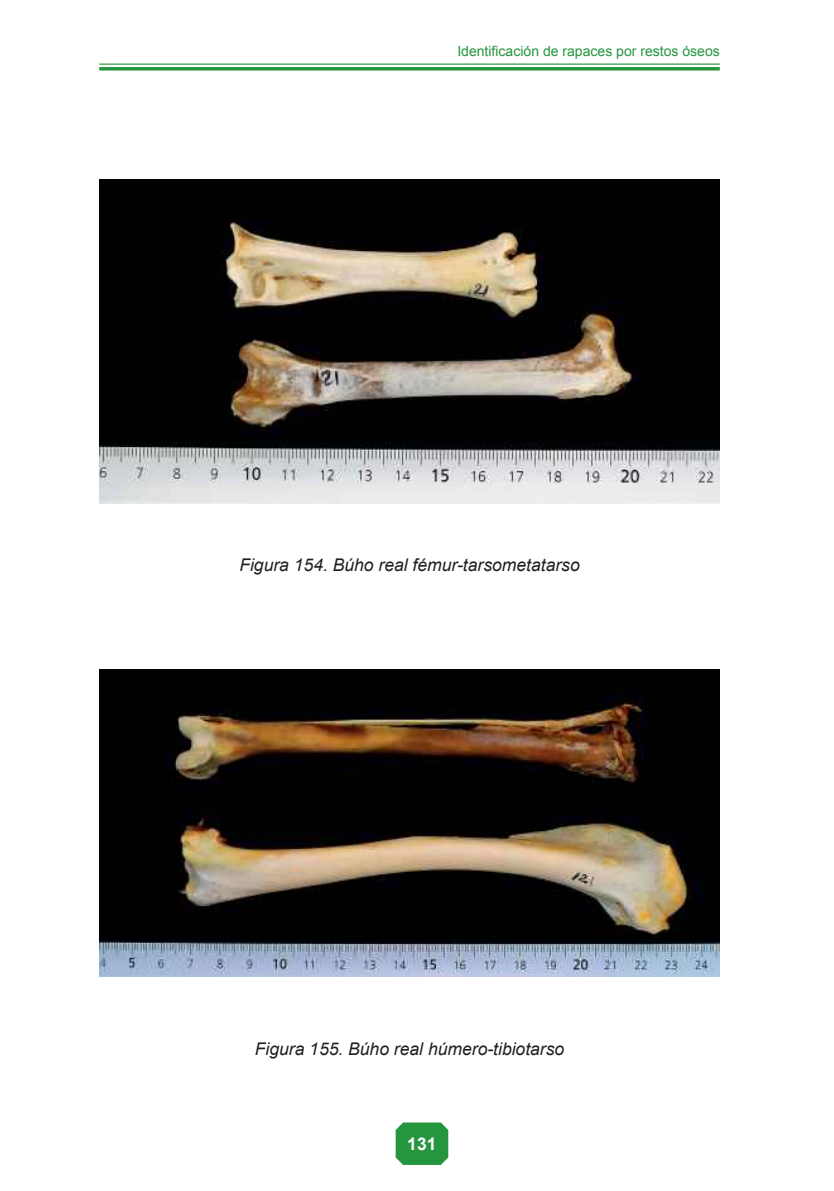
<style>
.page{position:relative;width:834px;height:1191px;background:#fff}
.page>*{position:absolute;margin:0;border:0;box-sizing:border-box;transform-origin:0 0}
.t1{font:italic 17.5px "Arial";color:#231f20}
.t2{font:700 17.5px "Arial";color:#fff}
.t3{font:14px "Arial";color:#25953e}
</style>
<div class="page">
<svg style="left:395px;top:1122px;width:53px;height:42px;background:#339c4a"></svg>
<hr style="left:99px;top:64px;width:620px;height:1px;background:#25953e">
<svg style="left:99px;top:67px;width:620px;height:4px;background:#3fa255"></svg>
<img style="left:99px;top:179px;width:620px;height:324px">
<img style="left:99px;top:669px;width:620px;height:307px">
<p class="t3" style="left:457px;top:42px;width:264px">Identificación de rapaces por restos óseos</p>
<p class="t1" style="left:239px;top:553px;width:342px">Figura 154. Búho real fémur-tarsometatarso</p>
<p class="t1" style="left:255px;top:1037px;width:311px">Figura 155. Búho real húmero-tibiotarso</p>
<p class="t2" style="left:407px;top:1132px;width:31px">131</p>
</div>
